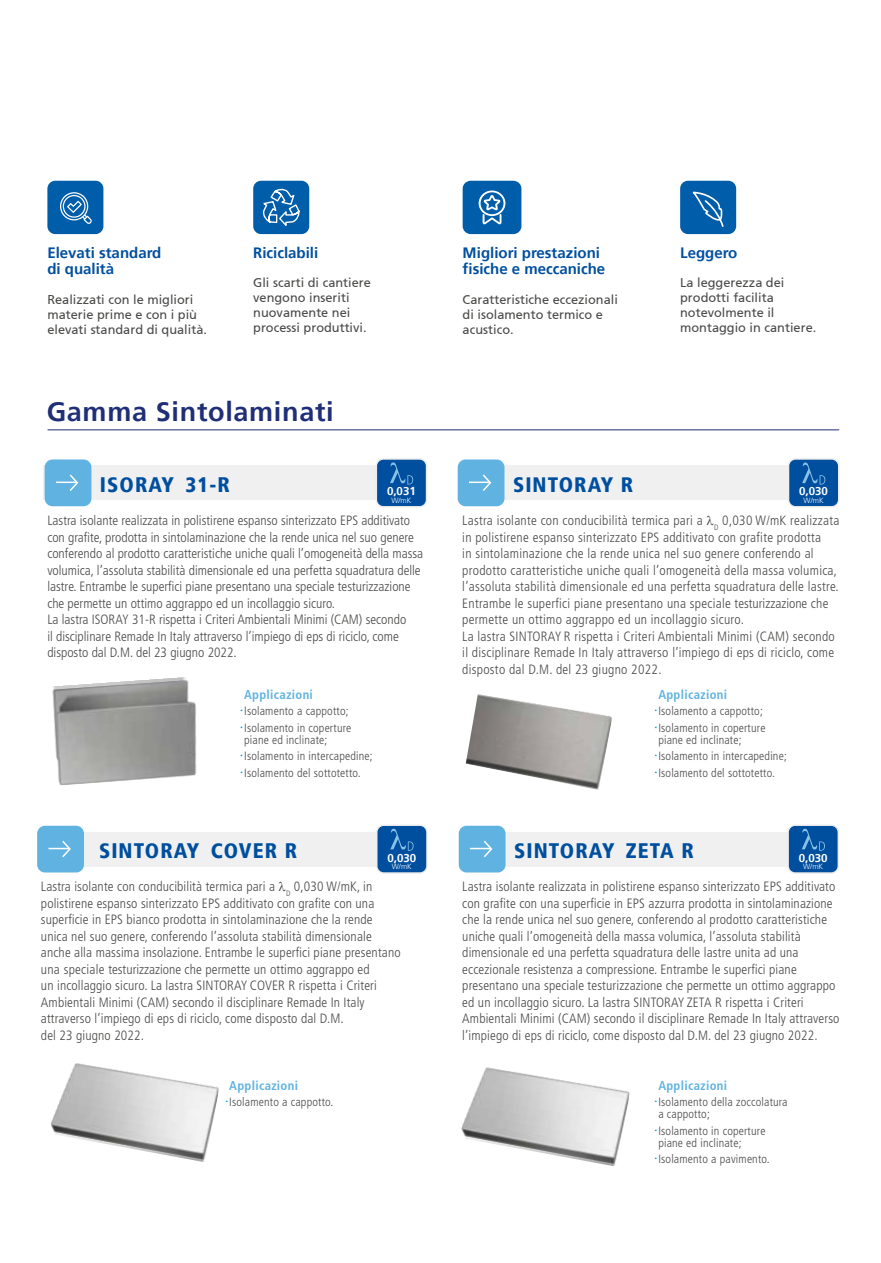
<style>
.page{position:relative;width:881px;height:1263px;background:#fff}
.page>*{position:absolute;margin:0;border:0;box-sizing:border-box;transform-origin:0 0}
.t1{font:700 27px "Frutiger 65";letter-spacing:.025em;color:#1f2e77}
.t2{font:900 condensed 21px "Frutiger 77";letter-spacing:.05em;color:#004f9f}
.t3{font:900 condensed 21px "Frutiger LT Std";letter-spacing:.05em;color:#004f9f}
.t4{font:700 15px/16.5px "Frutiger 65";color:#004f9f}
.t5{font:300 condensed 13.5px/16.5px "Frutiger LT Std";letter-spacing:.01em;color:#4a4a49}
.t6{font:12.75px/15px "Frutiger 55 Roman";color:#4a4a49}
.t7{font:700 condensed 12.75px "Frutiger 67";letter-spacing:.025em;color:#60b3e0}
.t8{font:300 condensed 12px/16.5px "Frutiger LT Std";letter-spacing:.015em;color:#4a4a49}
.t9{font:700 11.55px "Frutiger 65";color:#fff}
.t10{font:300 7.5px "Frutiger 45";color:#fff}
.s1{font-size:15px;color:#009fe3}
</style>
<div class="page">
<div style="left:44px;top:466px;width:379px;height:34px;background:#f0f0f0"></div>
<div style="left:47px;top:832px;width:379px;height:34px;background:#f0f0f0"></div>
<div style="left:464px;top:466px;width:340px;height:34px;background:#f0f0f0"></div>
<div style="left:463px;top:832px;width:351px;height:34px;background:#f0f0f0"></div>
<img style="left:51px;top:1063px;width:168px;height:99px">
<img style="left:461px;top:1067px;width:169px;height:99px">
<img style="left:465px;top:694px;width:147px;height:96px">
<hr style="left:48px;top:429px;width:790px;height:1px;background:#1f2e77">
<div style="left:39px;top:828px;width:43px;height:42px;background:#60b3e0;border-radius:6px"></div>
<svg style="left:48px;top:841px;width:23px;height:17px"></svg>
<div style="left:37px;top:826px;width:47px;height:46px;border:4px solid #60b3e0;border-radius:6px"></div>
<div style="left:461px;top:828px;width:42px;height:42px;background:#60b3e0;border-radius:6px"></div>
<svg style="left:470px;top:841px;width:23px;height:16px"></svg>
<div style="left:458px;top:826px;width:47px;height:46px;border:4px solid #60b3e0;border-radius:6px"></div>
<div style="left:462px;top:181px;width:59px;height:53px;background:#005da9;border-radius:8px"></div>
<svg style="left:478px;top:190px;width:27px;height:34px"></svg>
<div style="left:680px;top:181px;width:55px;height:53px;background:#005da9;border-radius:8px"></div>
<svg style="left:692px;top:191px;width:32px;height:36px"></svg>
<div style="left:47px;top:181px;width:56px;height:53px;background:#005da9;border-radius:8px"></div>
<div style="left:253px;top:181px;width:56px;height:53px;background:#005da9;border-radius:8px"></div>
<svg style="left:262px;top:188px;width:38px;height:38px"></svg>
<div style="left:787px;top:825px;width:51px;height:48px;background:#004f9f;border-radius:7px"></div>
<div style="left:787px;top:824px;width:51px;height:50px;border:2px solid #ededed;border-radius:7px"></div>
<svg style="left:802px;top:829px;width:22px;height:22px"></svg>
<div style="left:376px;top:825px;width:51px;height:48px;background:#004f9f;border-radius:7px"></div>
<div style="left:376px;top:824px;width:51px;height:50px;border:2px solid #ededed;border-radius:7px"></div>
<svg style="left:390px;top:829px;width:23px;height:22px"></svg>
<div style="left:47px;top:462px;width:42px;height:42px;background:#60b3e0;border-radius:6px"></div>
<hr style="left:56px;top:481px;width:21px;height:2px;background:#fff">
<svg style="left:68px;top:474px;width:11px;height:17px"></svg>
<div style="left:45px;top:459px;width:46px;height:47px;border:4px solid #60b3e0;border-radius:6px"></div>
<div style="left:459px;top:462px;width:43px;height:42px;background:#60b3e0;border-radius:6px"></div>
<hr style="left:469px;top:481px;width:21px;height:2px;background:#fff">
<svg style="left:481px;top:474px;width:11px;height:17px"></svg>
<div style="left:457px;top:459px;width:47px;height:47px;border:4px solid #60b3e0;border-radius:6px"></div>
<div style="left:376px;top:459px;width:50px;height:48px;background:#004f9f;border-radius:7px"></div>
<div style="left:375px;top:458px;width:52px;height:49px;border:2px solid #ededed;border-radius:7px"></div>
<svg style="left:390px;top:462px;width:23px;height:22px"></svg>
<div style="left:788px;top:459px;width:50px;height:48px;background:#004f9f;border-radius:7px"></div>
<div style="left:787px;top:458px;width:52px;height:49px;border:2px solid #ededed;border-radius:7px"></div>
<svg style="left:802px;top:462px;width:23px;height:22px"></svg>
<svg style="left:60px;top:192px;width:32px;height:32px"></svg>
<img style="left:52px;top:677px;width:145px;height:109px">
<p class="t4" style="left:47px;top:244px;width:115px">Elevati standard di qualità</p>
<p class="t6" style="left:47px;top:292px;width:161px">Realizzati con le migliori materie prime e con i più elevati standard di qualità.</p>
<p class="t4" style="left:253px;top:244px;width:67px">Riciclabili</p>
<p class="t6" style="left:253px;top:275px;width:119px">Gli scarti di cantiere vengono inseriti nuovamente nei processi produttivi.</p>
<h1 class="t1" style="left:47px;top:395px;width:288px">Gamma Sintolaminati</h1>
<h2 class="t2" style="left:100px;top:472px;width:131px">ISORAY 31-R</h2>
<p class="t5" style="left:47px;top:512px;width:377px">Lastra isolante realizzata in polistirene espanso sinterizzato EPS additivato con grafite, prodotta in sintolaminazione che la rende unica nel suo genere conferendo al prodotto caratteristiche uniche quali l’omogeneità della massa volumica, l’assoluta stabilità dimensionale ed una perfetta squadratura delle lastre. Entrambe le superfici piane presentano una speciale testurizzazione che permette un ottimo aggrappo ed un incollaggio sicuro.<br>La lastra ISORAY 31-R rispetta i Criteri Ambientali Minimi (CAM) secondo<br>il disciplinare Remade In Italy attraverso l’impiego di eps di riciclo, come disposto dal D.M. del 23 giugno 2022.</p>
<p class="t7" style="left:244px;top:687px;width:70px">Applicazioni</p>
<p class="t8" style="left:240px;top:703px;width:113px"><span class="s1">·</span>Isolamento a cappotto; <span class="s1">·</span>Isolamento in coperture</p>
<p class="t8" style="left:240px;top:731px;width:134px;text-indent:4px">piane ed inclinate; <span class="s1">·</span>Isolamento in intercapedine; <span class="s1">·</span>Isolamento del sottotetto.</p>
<p class="t9" style="left:387px;top:484px;width:30px">0,031</p>
<p class="t10" style="left:391px;top:496px;width:21px">W/mK</p>
<h2 class="t2" style="left:99px;top:838px;width:200px">SINTORAY COVER R</h2>
<p class="t5" style="left:41px;top:878px;width:361px">Lastra isolante con conducibilità termica pari a <sub>D</sub> 0,030 W/mK, in polistirene espanso sinterizzato EPS additivato con grafite con una superficie in EPS bianco prodotta in sintolaminazione che la rende unica nel suo genere, conferendo l’assoluta stabilità dimensionale anche alla massima insolazione. Entrambe le superfici piane presentano una speciale testurizzazione che permette un ottimo aggrappo ed<br>un incollaggio sicuro. La lastra SINTORAY COVER R rispetta i Criteri Ambientali Minimi (CAM) secondo il disciplinare Remade In Italy attraverso l’impiego di eps di riciclo, come disposto dal D.M.<br>del 23 giugno 2022.</p>
<p class="t7" style="left:229px;top:1078px;width:70px">Applicazioni</p>
<p class="t8" style="left:225px;top:1094px;width:110px"><span class="s1">·</span>Isolamento a cappotto.</p>
<p class="t9" style="left:387px;top:851px;width:30px">0,030</p>
<p class="t10" style="left:391px;top:862px;width:21px">W/mK</p>
<p class="t4" style="left:462px;top:244px;width:144px">Migliori prestazioni fisiche e meccaniche</p>
<p class="t6" style="left:462px;top:292px;width:157px">Caratteristiche eccezionali di isolamento termico e acustico.</p>
<p class="t4" style="left:680px;top:244px;width:59px">Leggero</p>
<p class="t6" style="left:680px;top:275px;width:138px">La leggerezza dei prodotti facilita notevolmente il montaggio in cantiere.</p>
<h2 class="t3" style="left:513px;top:472px;width:122px">SINTORAY R</h2>
<p class="t5" style="left:462px;top:512px;width:378px">Lastra isolante con conducibilità termica pari a <sub>D</sub> 0,030 W/mK realizzata in polistirene espanso sinterizzato EPS additivato con grafite prodotta<br>in sintolaminazione che la rende unica nel suo genere conferendo al prodotto caratteristiche uniche quali l’omogeneità della massa volumica, l’assoluta stabilità dimensionale ed una perfetta squadratura delle lastre.<br>Entrambe le superfici piane presentano una speciale testurizzazione che permette un ottimo aggrappo ed un incollaggio sicuro.<br>La lastra SINTORAY R rispetta i Criteri Ambientali Minimi (CAM) secondo il disciplinare Remade In Italy attraverso l’impiego di eps di riciclo, come disposto dal D.M. del 23 giugno 2022.</p>
<p class="t7" style="left:658px;top:687px;width:70px">Applicazioni</p>
<p class="t8" style="left:653px;top:703px;width:113px"><span class="s1">·</span>Isolamento a cappotto; <span class="s1">·</span>Isolamento in coperture</p>
<p class="t8" style="left:653px;top:731px;width:134px;text-indent:4px">piane ed inclinate; <span class="s1">·</span>Isolamento in intercapedine; <span class="s1">·</span>Isolamento del sottotetto.</p>
<p class="t9" style="left:798px;top:484px;width:30px">0,030</p>
<p class="t10" style="left:803px;top:496px;width:21px">W/mK</p>
<h2 class="t2" style="left:514px;top:838px;width:181px">SINTORAY ZETA R</h2>
<p class="t5" style="left:462px;top:878px;width:378px">Lastra isolante realizzata in polistirene espanso sinterizzato EPS additivato con grafite con una superficie in EPS azzurra prodotta in sintolaminazione che la rende unica nel suo genere, conferendo al prodotto caratteristiche uniche quali l’omogeneità della massa volumica, l’assoluta stabilità dimensionale ed una perfetta squadratura delle lastre unita ad una eccezionale resistenza a compressione. Entrambe le superfici piane presentano una speciale testurizzazione che permette un ottimo aggrappo ed un incollaggio sicuro. La lastra SINTORAY ZETA R rispetta i Criteri Ambientali Minimi (CAM) secondo il disciplinare Remade In Italy attraverso l’impiego di eps di riciclo, come disposto dal D.M. del 23 giugno 2022.</p>
<p class="t7" style="left:658px;top:1078px;width:70px">Applicazioni</p>
<p class="t8" style="left:658px;top:1096px;width:131px;line-height:12px;text-indent:-4px"><span class="s1">·</span>Isolamento della zoccolatura a cappotto;</p>
<p class="t8" style="left:658px;top:1125px;width:109px;line-height:12px;text-indent:-4px"><span class="s1">·</span>Isolamento in coperture piane ed inclinate;</p>
<p class="t8" style="left:653px;top:1151px;width:117px"><span class="s1">·</span>Isolamento a pavimento.</p>
<p class="t9" style="left:798px;top:851px;width:30px">0,030</p>
<p class="t10" style="left:802px;top:862px;width:21px">W/mK</p>
</div>
